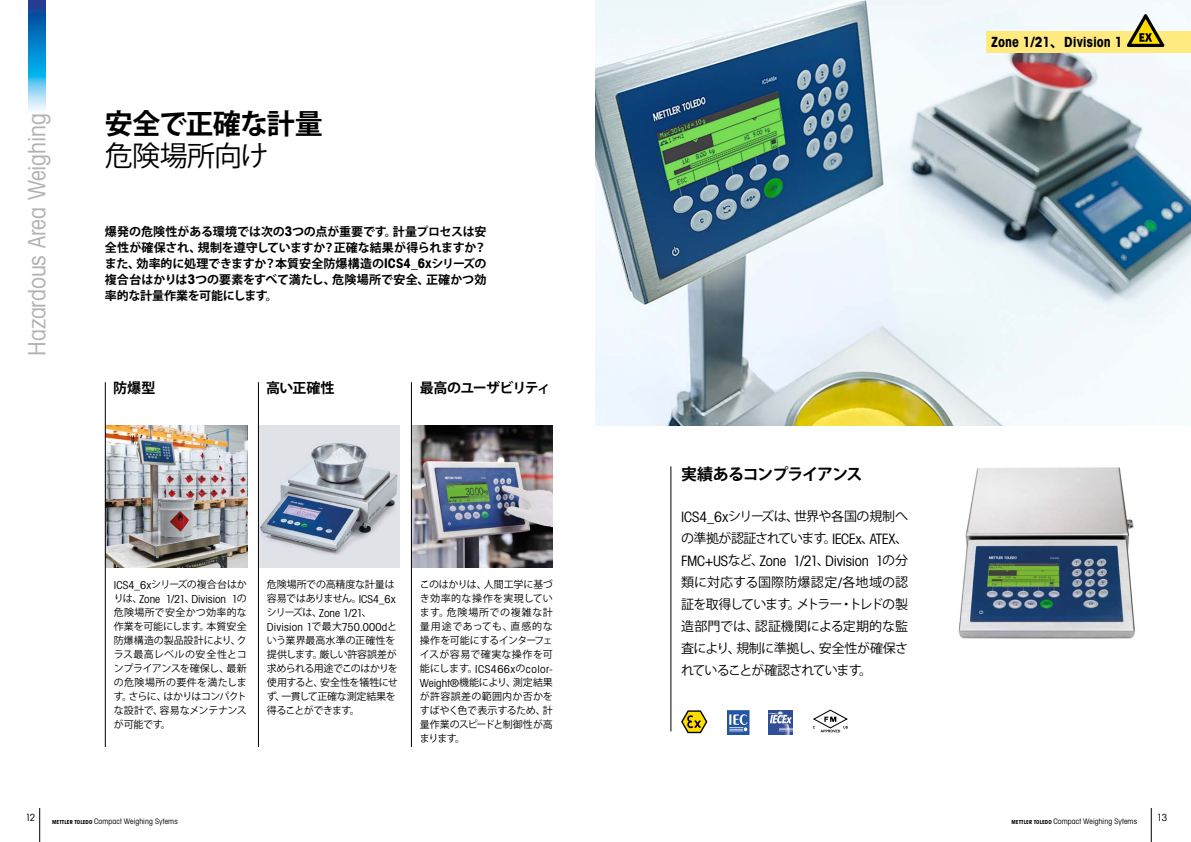
<style>
.page{position:relative;width:1191px;height:842px;background:#fff}
.page>*{position:absolute;margin:0;border:0;box-sizing:border-box;transform-origin:0 0}
.t1{font:700 28px "Koz Go Pro";letter-spacing:-.03em;color:#000}
.t2{font:28px "Koz Go Pro";letter-spacing:-.03em;color:#000}
.t3{font:24px "Avant Gardefor MT Bk";letter-spacing:-.01em;color:#b3b2b2}
.t4{font:700 16px "Koz Go Pro";letter-spacing:-.065em;color:#000}
.t5{font:14.3px "Avant Gardefor MT Bk";letter-spacing:-.015em;color:#000}
.t6{font:700 14px "Koz Go Pro";letter-spacing:-.04em;color:#000}
.t7{font:14px "Avant Gardefor MT Bd";color:#000}
.t8{font:13px/22px "Koz Go Pro";letter-spacing:-.05em;color:#000}
.t9{font:700 12px/16px "Koz Go Pro";letter-spacing:-.005em;color:#000;text-align:justify}
.t10{font:11px/14px "Avant Gardefor MT Bk";letter-spacing:.015em;color:#000}
.t11{font:11px "Avant Gardefor MT Bk";letter-spacing:.045em;color:#000}
.t12{font:10px/14px "Koz Go Pro";letter-spacing:-.02em;color:#000;text-align:justify}
.t13{font:10px/14px "Koz Go Pro";letter-spacing:-.04em;color:#000}
.t14{font:9.9px "Avant Gardefor MT Bk";color:#000}
.t15{font:7.7px "Avant Gardefor MT Bk";letter-spacing:.015em;color:#000}
.s1{font-family:"Avant Gardefor MT Bd";font-weight:400;font-size:13.2px}
.s2{font-family:"Koz Go Pro";font-weight:700}
.s3{font-family:"Avant Gardefor MT Bk";font-size:11px}
.s4{font-family:"Koz Go Pro";font-size:10px}
.s5{font-family:"Avant Gardefor MT Bk";font-size:14.3px}
.s6{font-family:"Koz Go Pro";font-size:13px}
.s7{font-family:"Avant Gardefor MT Bd";font-size:5.5px}
</style>
<div class="page">
<hr style="left:39px;top:808px;width:1px;height:34px;background:#000">
<img style="left:958px;top:467px;width:177px;height:172px">
<img style="left:595px;top:0;width:596px;height:425px">
<img style="left:412px;top:425px;width:141px;height:142px">
<img style="left:259px;top:425px;width:141px;height:142px">
<img style="left:106px;top:425px;width:141px;height:142px">
<img style="left:28px;top:0;width:17px;height:111px">
<hr style="left:1151px;top:808px;width:1px;height:34px;background:#000">
<hr style="left:670px;top:466px;width:1px;height:265px;background:#000">
<hr style="left:411px;top:382px;width:1px;height:365px;background:#000">
<hr style="left:258px;top:382px;width:1px;height:365px;background:#000">
<hr style="left:105px;top:382px;width:1px;height:365px;background:#000">
<svg style="left:681px;top:710px;width:26px;height:23px"></svg>
<svg style="left:813px;top:709px;width:35px;height:23px"></svg>
<img style="left:728px;top:711px;width:22px;height:23px">
<img style="left:769px;top:710px;width:23px;height:24px">
<div style="left:986px;top:31px;width:205px;height:21px;background:#ffea80"></div>
<svg style="left:1126px;top:14px;width:38px;height:33px"></svg>
<h2 class="t3" style="left:22px;top:356px;width:244px;rotate:-90deg">Hazardous Area Weighing</h2>
<h1 class="t1" style="left:105px;top:106px;width:219px">安全で正確な計量</h1>
<h1 class="t2" style="left:105px;top:138px;width:165px">危険場所向け</h1>
<p class="t9" style="left:105px;top:224px;width:383px">爆発の危険性がある環境では次の<span class="s1">3</span>つの点が重要です。計量プロセスは安全性が確保され、規制を遵守していますか？正確な結果が得られますか？また、効率的に処理できますか？本質安全防爆構造の<span class="s1">ICS4_6x</span>シリーズの複合台はかりは<span class="s1">3</span>つの要素をすべて満たし、危険場所で安全、正確かつ効率的な計量作業を可能にします。</p>
<h3 class="t6" style="left:113px;top:378px;width:44px">防爆型</h3>
<h3 class="t6" style="left:266px;top:378px;width:70px">高い正確性</h3>
<h3 class="t6" style="left:420px;top:378px;width:133px">最高のユーザビリティ</h3>
<h3 class="t7" style="left:991px;top:33px;width:133px">Zone 1/21<span class="s2">、</span>Division 1</h3>
<p class="t12" style="left:114px;top:578px;width:135px"><span class="s3">ICS4_6x</span>シリーズの複合台はか</p>
<p class="t10" style="left:114px;top:591px;width:135px"><span class="s4">りは、</span>Zone 1/21<span class="s4">、</span>Division 1<span class="s4">の</span></p>
<p class="t12" style="left:114px;top:606px;width:135px">危険場所で安全かつ効率的な作業を可能にします。本質安全防爆構造の製品設計により、クラス最高レベルの安全性とコンプライアンスを確保し、最新の危険場所の要件を満たします。さらに、はかりはコンパクトな設計で、容易なメンテナンスが可能です。</p>
<p class="t12" style="left:267px;top:578px;width:130px">危険場所での高精度な計量は容易ではありません。<span class="s3">ICS4_6x</span></p>
<p class="t10" style="left:267px;top:605px;width:132px"><span class="s4">シリーズは、</span>Zone 1/21<span class="s4">、<br></span>Division 1<span class="s4">で最大</span>750.000d<span class="s4">と</span></p>
<p class="t13" style="left:267px;top:634px;width:132px">いう業界最高水準の正確性を提供します。厳しい許容誤差が求められる用途でこのはかりを使用すると、安全性を犠牲にせず、一貫して正確な測定結果を得ることができます。</p>
<p class="t12" style="left:420px;top:578px;width:135px">このはかりは、人間工学に基づき効率的な操作を実現しています。危険場所での複雑な計量用途であっても、直感的な操作を可能にするインターフェイスが容易で確実な操作を可</p>
<p class="t11" style="left:420px;top:662px;width:135px"><span class="s4">能にします。</span>ICS466x<span class="s4">の</span>color-</p>
<p class="t12" style="left:420px;top:676px;width:135px"><span class="s3">Weight®</span>機能により、測定結果が許容誤差の範囲内か否かをすばやく色で表示するため、計量作業のスピードと制御性が高まります。</p>
<h3 class="t4" style="left:681px;top:463px;width:183px">実績あるコンプライアンス</h3>
<h3 class="t8" style="left:681px;top:506px;width:228px"><span class="s5">ICS4_6x</span>シリーズは、世界や各国の規制への準拠が認証されています。<span class="s5">IECEx</span>、<span class="s5">ATEX</span>、</h3>
<h3 class="t5" style="left:681px;top:552px;width:228px">FMC+US<span class="s6">など、</span>Zone 1/21<span class="s6">、</span>Division 1<span class="s6">の分</span></h3>
<h3 class="t8" style="left:681px;top:572px;width:228px;text-align:justify">類に対応する国際防爆認定<span class="s5">/</span>各地域の認証を取得しています。メトラー・トレドの製造部門では、認証機関による定期的な監査により、規制に準拠し、安全性が確保されていることが確認されています。</h3>
<p class="t14" style="left:25px;top:811px;width:12px">12</p>
<p class="t15" style="left:52px;top:816px;width:127px"><span class="s7">METTLER TOLEDO</span> Compact Weighing Sytems</p>
<p class="t15" style="left:1011px;top:816px;width:127px"><span class="s7">METTLER TOLEDO</span> Compact Weighing Sytems</p>
<p class="t14" style="left:1157px;top:811px;width:12px">13</p>
</div>
